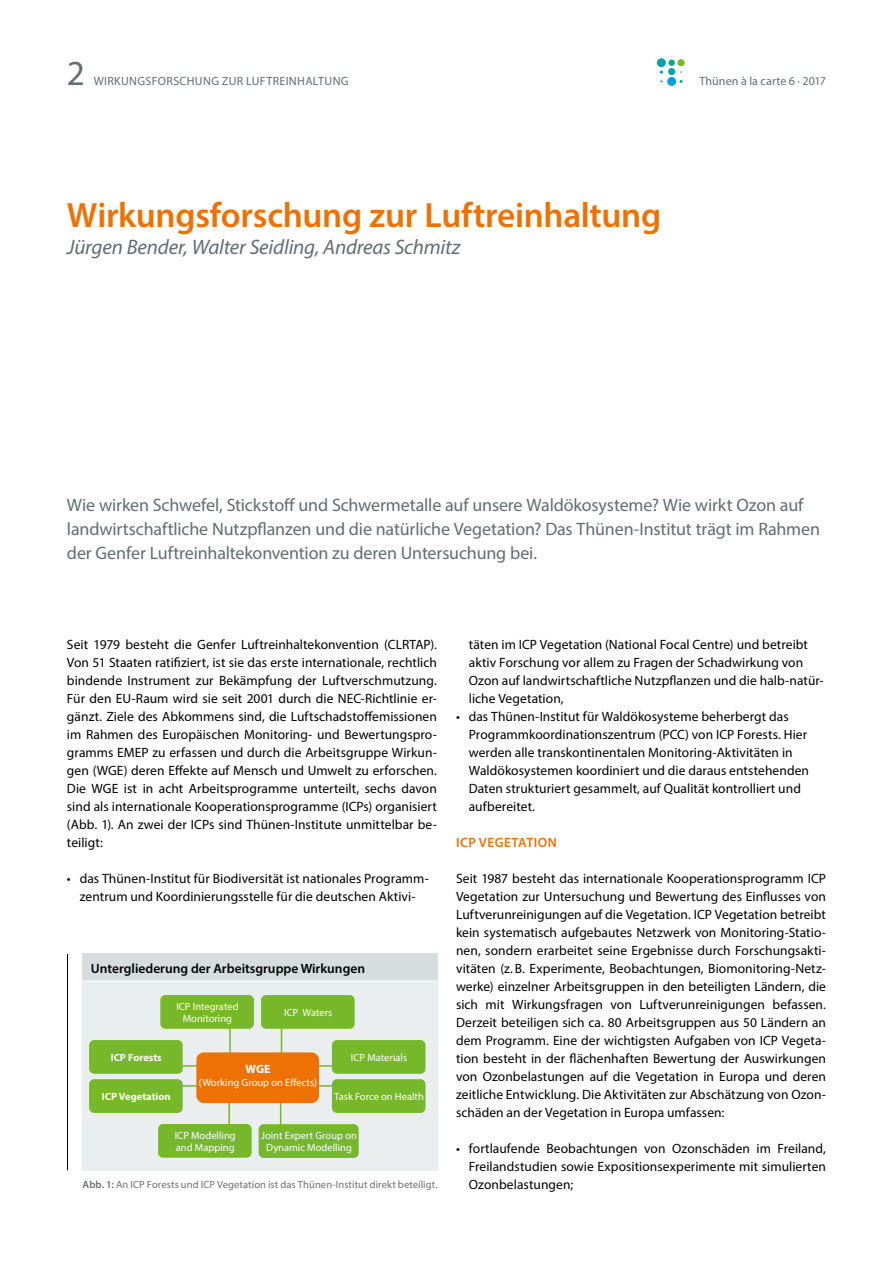
<style>
.page{position:relative;width:893px;height:1263px;background:#fff}
.page>*{position:absolute;margin:0;border:0;box-sizing:border-box;transform-origin:0 0}
.t1{font:600 35.25px "Myriad Pro";letter-spacing:-.01em;color:#ee7203}
.Pagina{font:35.25px "Myriad Pro";color:#616d72}
.t2{font:italic 21px "Myriad Pro";letter-spacing:-.01em;color:#616d72}
.Anlesetext{font:18px/24px "Myriad Pro";letter-spacing:-.01em;color:#616d72}
.Fließtext{font:13.5px/18px "Myriad Pro";letter-spacing:.005em;color:#000;text-align:justify}
.t3{font:600 13.5px "Myriad Pro";color:#000}
.Fließtext-2{font:600 13.5px "Myriad Pro";letter-spacing:.03em;color:#ee7203}
.t4{font:12px "Myriad Pro";letter-spacing:.025em;color:#616d72}
.t5{font:12px "Myriad Pro";letter-spacing:.005em;color:#616d72}
.t6{font:700 12px "Myriad Pro";color:#fff}
.t7{font:10.5px/12.6px "Myriad Pro";color:#fff;text-align:center}
.Bildunterschrift{font:10.5px "Myriad Pro";letter-spacing:.005em;color:#706f6f}
.t8{font:700 10.5px "Myriad Pro";color:#fff}
.s1{font-weight:600}
</style>
<div class="page">
<div style="left:677px;top:59px;width:8px;height:7px;background:#76b82a;border-radius:50%"></div>
<div style="left:668px;top:60px;width:7px;height:6px;background:#00a984;border-radius:50%"></div>
<div style="left:668px;top:68px;width:7px;height:7px;background:#00a3a6;border-radius:50%"></div>
<div style="left:667px;top:77px;width:9px;height:9px;background:#009fe3;border-radius:50%"></div>
<div style="left:657px;top:58px;width:9px;height:9px;background:#00a3a6;border-radius:50%"></div>
<svg style="left:660px;top:70px;width:3px;height:4px"></svg>
<div style="left:82px;top:954px;width:355px;height:27px;background:#d7dcdf"></div>
<div style="left:82px;top:981px;width:355px;height:189px;background:#ebeeef"></div>
<svg style="left:67px;top:954px;width:1px;height:27px"></svg>
<hr style="left:67px;top:981px;width:1px;height:189px;background:#000">
<hr style="left:82px;top:980px;width:355px;height:1px;background:#fff">
<hr style="left:315px;top:1065px;width:20px;height:2px;background:#76b82a">
<hr style="left:314px;top:1085px;width:20px;height:2px;background:#76b82a">
<svg style="left:183px;top:1065px;width:13px;height:2px"></svg>
<hr style="left:179px;top:1085px;width:20px;height:2px;background:#76b82a">
<hr style="left:228px;top:1098px;width:2px;height:27px;background:#76b82a">
<svg style="left:280px;top:1103px;width:1px;height:21px"></svg>
<hr style="left:229px;top:1028px;width:2px;height:27px;background:#76b82a">
<svg style="left:281px;top:1029px;width:1px;height:23px"></svg>
<div style="left:332px;top:1040px;width:93px;height:34px;background:#76b82a;border-radius:5px"></div>
<div style="left:261px;top:995px;width:94px;height:34px;background:#76b82a;border-radius:5px"></div>
<div style="left:332px;top:1079px;width:93px;height:34px;background:#76b82a;border-radius:5px"></div>
<div style="left:160px;top:995px;width:94px;height:34px;background:#76b82a;border-radius:5px"></div>
<div style="left:196px;top:1052px;width:123px;height:51px;background:#ee7203;border-radius:8px"></div>
<div style="left:89px;top:1040px;width:94px;height:34px;background:#76b82a;border-radius:5px"></div>
<div style="left:89px;top:1079px;width:94px;height:34px;background:#76b82a;border-radius:5px"></div>
<div style="left:158px;top:1124px;width:94px;height:34px;background:#76b82a;border-radius:5px"></div>
<div style="left:259px;top:1124px;width:100px;height:34px;background:#76b82a;border-radius:5px"></div>
<p class="Pagina" style="left:67px;top:51px;width:20px">2</p>
<p class="t4" style="left:94px;top:74px;width:257px">WIRKUNGSFORSCHUNG ZUR LUFTREINHALTUNG</p>
<p class="t5" style="left:699px;top:74px;width:128px">Thünen à la carte 6 · 2017</p>
<h1 class="t1" style="left:67px;top:193px;width:596px">Wirkungsforschung zur Luftreinhaltung</h1>
<h1 class="t2" style="left:67px;top:234px;width:395px">Jürgen Bender, Walter Seidling, Andreas Schmitz</h1>
<p class="Anlesetext" style="left:67px;top:492px;width:755px">Wie wirken Schwefel, Stickstoff und Schwermetalle auf unsere Waldökosysteme? Wie wirkt Ozon auf landwirtschaftliche Nutzpflanzen und die natürliche Vegetation? Das Thünen-Institut trägt im Rahmen der Genfer Luftreinhaltekonvention zu deren Untersuchung bei.</p>
<p class="Fließtext" style="left:67px;top:635px;width:371px">Seit 1979 besteht die Genfer Luftreinhaltekonvention (CLRTAP).<br>Von 51 Staaten ratifiziert, ist sie das erste internationale, rechtlich bindende Instrument zur Bekämpfung der Luftverschmutzung.<br>Für den EU-Raum wird sie seit 2001 durch die NEC-Richtlinie er&shy;gänzt. Ziele des Abkommens sind, die Luftschadstoffemissionen im Rahmen des Europäischen Monitoring- und Bewertungspro&shy;gramms EMEP zu erfassen und durch die Arbeitsgruppe Wirkun&shy;gen (WGE) deren Effekte auf Mensch und Umwelt zu erforschen.<br>Die WGE ist in acht Arbeitsprogramme unterteilt, sechs davon sind als internationale Kooperationsprogramme (ICPs) organisiert (Abb. 1). An zwei der ICPs sind Thünen-Institute unmittelbar be&shy;teiligt:</p>
<p class="Fließtext" style="left:67px;top:869px;width:363px;text-align:center">• das Thünen-Institut für Biodiversität ist nationales Programm&shy;zentrum und Koordinierungsstelle für die deutschen Aktivi-</p>
<p class="t3" style="left:91px;top:959px;width:276px">Untergliederung der Arbeitsgruppe Wirkungen</p>
<p class="t7" style="left:176px;top:1001px;width:64px">ICP Integrated<br>Monitoring</p>
<p class="t7" style="left:284px;top:1007px;width:50px">ICP Waters</p>
<p class="t8" style="left:111px;top:1053px;width:53px">ICP Forests</p>
<p class="t8" style="left:102px;top:1092px;width:70px">ICP Vegetation</p>
<p class="t6" style="left:245px;top:1064px;width:27px">WGE</p>
<p class="t7" style="left:199px;top:1077px;width:120px">(Working Group on Effects)</p>
<p class="t7" style="left:351px;top:1052px;width:58px">ICP Materials</p>
<p class="t7" style="left:334px;top:1091px;width:91px">Task Force on Health</p>
<p class="t7" style="left:175px;top:1129px;width:62px;text-align:left">ICP Modelling and Mapping</p>
<p class="t7" style="left:261px;top:1130px;width:97px">Joint Expert Group on<br>Dynamic Modelling</p>
<p class="Bildunterschrift" style="left:83px;top:1178px;width:357px"><span class="s1">Abb. 1:</span> An ICP Forests und ICP Vegetation ist das Thünen-Institut direkt beteiligt.</p>
<p class="Fließtext" style="left:469px;top:635px;width:356px;text-align:left">täten im ICP Vegetation (National Focal Centre) und betreibt aktiv Forschung vor allem zu Fragen der Schadwirkung von Ozon auf landwirtschaftliche Nutzpflanzen und die halb-natür&shy;liche Vegetation,</p>
<p class="Fließtext" style="left:469px;top:707px;width:342px;text-align:left;text-indent:-13px">• das Thünen-Institut für Waldökosysteme beherbergt das Programmkoordinationszentrum (PCC) von ICP Forests. Hier werden alle transkontinentalen Monitoring-Aktivitäten in Waldökosystemen koordiniert und die daraus entstehenden Daten strukturiert gesammelt, auf Qualität kontrolliert und aufbereitet.</p>
<p class="Fließtext-2" style="left:456px;top:833px;width:102px">ICP VEGETATION</p>
<p class="Fließtext" style="left:456px;top:869px;width:371px">Seit 1987 besteht das internationale Kooperationsprogramm ICP Vegetation zur Untersuchung und Bewertung des Einflusses von Luftverunreinigungen auf die Vegetation. ICP Vegetation betreibt kein systematisch aufgebautes Netzwerk von Monitoring-Statio&shy;nen, sondern erarbeitet seine Ergebnisse durch Forschungsakti&shy;vitäten (z.B. Experimente, Beobachtungen, Biomonitoring-Netz&shy;werke) einzelner Arbeitsgruppen in den beteiligten Ländern, die sich mit Wirkungsfragen von Luftverunreinigungen befassen.<br>Derzeit beteiligen sich ca. 80 Arbeitsgruppen aus 50 Ländern an dem Programm. Eine der wichtigsten Aufgaben von ICP Vegeta&shy;tion besteht in der flächenhaften Bewertung der Auswirkungen von Ozonbelastungen auf die Vegetation in Europa und deren zeitliche Entwicklung. Die Aktivitäten zur Abschätzung von Ozon&shy;schäden an der Vegetation in Europa umfassen:</p>
<p class="Fließtext" style="left:469px;top:1139px;width:359px;text-indent:-13px">• fortlaufende Beobachtungen von Ozonschäden im Freiland, Freilandstudien sowie Expositionsexperimente mit simulierten Ozonbelastungen;</p>
</div>
